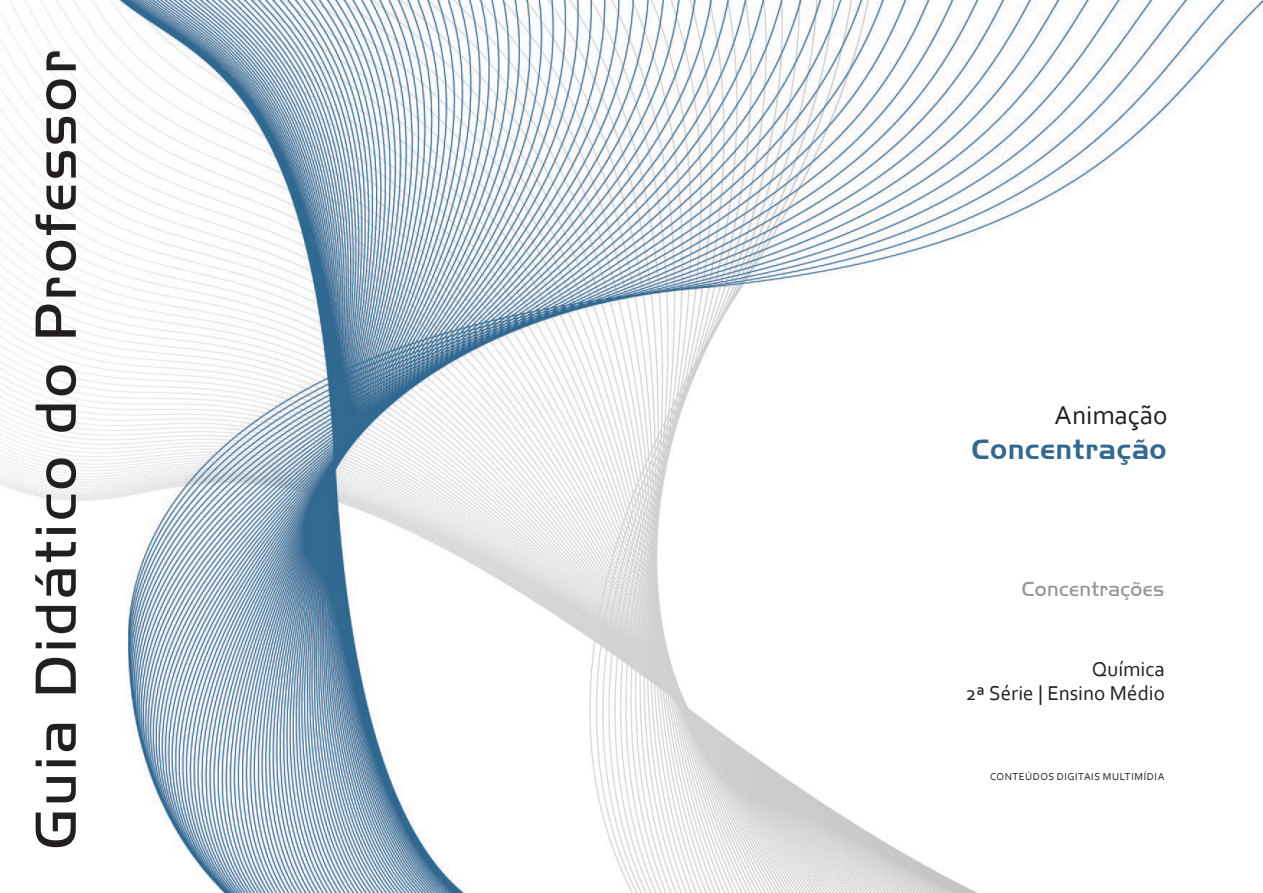
<style>
.page{position:relative;width:1263px;height:893px;background:#fff}
.page>*{position:absolute;margin:0;border:0;box-sizing:border-box;transform-origin:0 0}
.t1{font:60.15px "Handel Got D Ligh";letter-spacing:.045em;color:#231f20}
.t2{font:27px "Handel Gothic BT";letter-spacing:.04em;color:#316991}
.t3{font:27px "Corbel";color:#231f20}
.t4{font:21px/24px "Corbel";color:#231f20;text-align:right}
.t5{font:21px "Handel Got D Ligh";letter-spacing:.015em;color:#939598}
.t6{font:10.5px "Corbel";letter-spacing:.055em;color:#231f20}
</style>
<div class="page">
<img style="left:0;top:0;width:1263px;height:893px">
<h1 class="t1" style="left:22px;top:849px;width:800px;rotate:-90deg">Guia Didático do Professor</h1>
<h2 class="t3" style="left:1054px;top:399px;width:114px">Animação</h2>
<h2 class="t2" style="left:972px;top:433px;width:196px">Concentração</h2>
<h3 class="t5" style="left:1022px;top:577px;width:144px">Concentrações</h3>
<h3 class="t4" style="left:966px;top:656px;width:201px">Química<br>2ª Série | Ensino Médio</h3>
<p class="t6" style="left:990px;top:770px;width:176px">CONTEÚDOS DIGITAIS MULTIMÍDIA</p>
</div>
